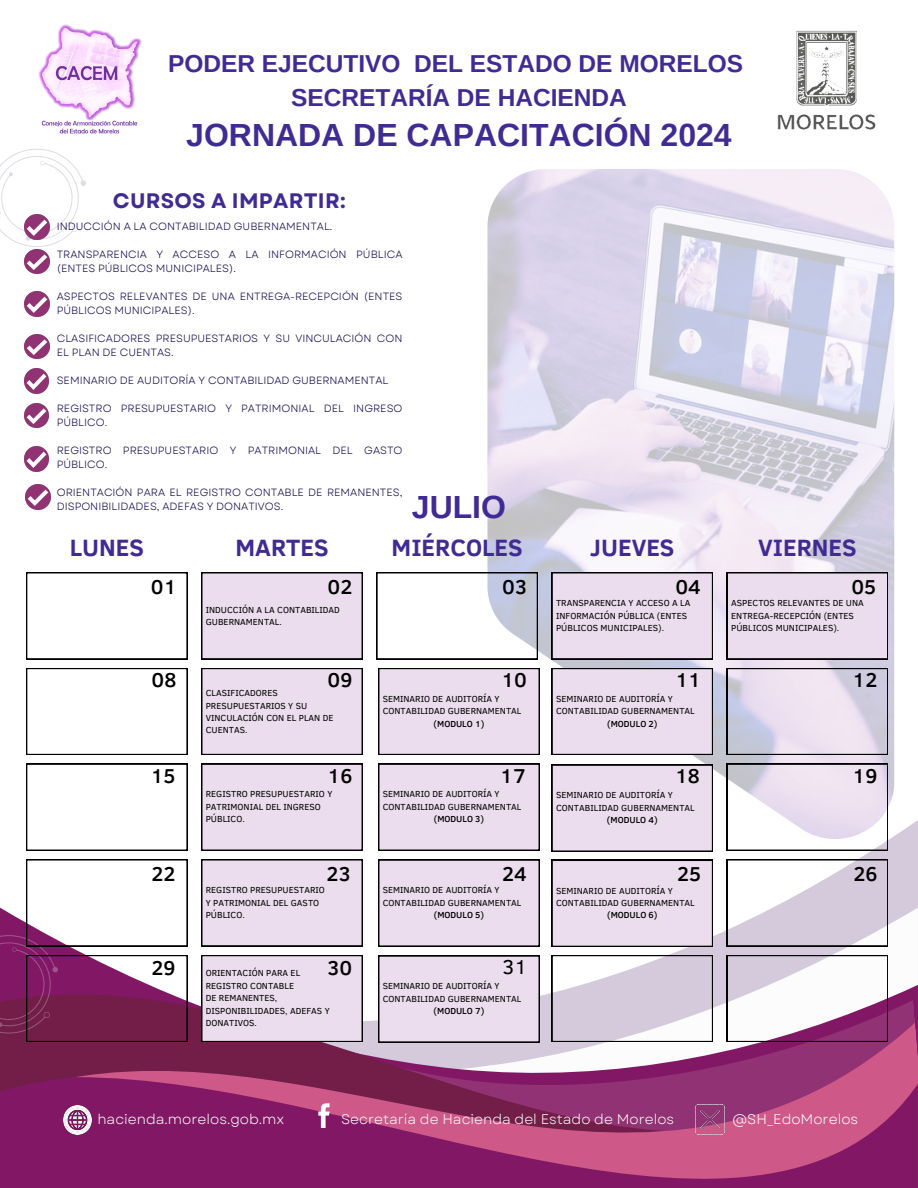
<style>
.page{position:relative;width:918px;height:1188px;background:#fff}
.page>*{position:absolute;margin:0;border:0;box-sizing:border-box;transform-origin:0 0}
.t1{font:700 31.95px "Arimo";color:#402b94}
.t2{font:700 24.45px/33.8px "Arimo";color:#402b94;text-align:center}
.t3{font:700 24.15px "Clear Sans";color:#402b94}
.t4{font:700 21px "Garet";letter-spacing:.01em;color:#402b94}
.t5{font:500 20.55px "Clear Sans";color:#000}
.t6{font:20.55px "Clear Sans";color:#000}
.t7{font:13.95px "Garet";color:#fcfcfc}
.t8{font:13.95px "Garet";color:#fff}
.t9{font:10.5px/14px "Garet";color:#0a0046}
.t10{font:9px/12.3px "Clear Sans";color:#000}
.t11{font:500 9px "Clear Sans";color:#000}
</style>
<div class="page">
<svg style="left:0;top:149px;width:86px;height:98px"></svg>
<img style="left:38px;top:24px;width:104px;height:110px">
<img style="left:777px;top:30px;width:99px;height:100px">
<img style="left:487px;top:169px;width:407px;height:592px">
<svg style="left:0;top:761px;width:918px;height:427px"></svg>
<svg style="left:74px;top:986px;width:844px;height:202px;background:#9d3e77"></svg>
<img style="left:64px;top:1106px;width:28px;height:28px">
<svg style="left:318px;top:1103px;width:12px;height:25px"></svg>
<img style="left:695px;top:1105px;width:30px;height:29px">
<div style="left:727px;top:572px;width:161px;height:87px;background:#ebdded"></div>
<svg style="left:727px;top:668px;width:161px;height:87px;background:#d8d0e0"></svg>
<svg style="left:727px;top:764px;width:161px;height:86px"></svg>
<svg style="left:727px;top:859px;width:161px;height:87px"></svg>
<svg style="left:727px;top:955px;width:161px;height:87px"></svg>
<div style="left:552px;top:572px;width:161px;height:87px;background:#ebdded"></div>
<svg style="left:552px;top:955px;width:161px;height:87px"></svg>
<svg style="left:377px;top:572px;width:160px;height:87px"></svg>
<div style="left:201px;top:572px;width:161px;height:87px;background:#ebdded"></div>
<div style="left:201px;top:668px;width:161px;height:87px;background:#ebdded"></div>
<div style="left:201px;top:764px;width:161px;height:86px;background:#ebdded"></div>
<div style="left:201px;top:859px;width:161px;height:87px;background:#ebdded"></div>
<div style="left:201px;top:955px;width:161px;height:87px;background:#ebdded"></div>
<svg style="left:26px;top:572px;width:161px;height:87px"></svg>
<svg style="left:26px;top:668px;width:161px;height:87px"></svg>
<svg style="left:26px;top:764px;width:161px;height:86px"></svg>
<svg style="left:0;top:859px;width:187px;height:183px"></svg>
<div style="left:552px;top:668px;width:161px;height:87px;background:#ebdded"></div>
<div style="left:552px;top:860px;width:161px;height:87px;background:#ebdded"></div>
<div style="left:552px;top:765px;width:161px;height:86px;background:#ebdded"></div>
<div style="left:378px;top:668px;width:161px;height:87px;background:#ebdded"></div>
<div style="left:378px;top:860px;width:161px;height:86px;background:#ebdded"></div>
<div style="left:378px;top:956px;width:161px;height:86px;background:#ebdded"></div>
<div style="left:378px;top:764px;width:161px;height:86px;background:#ebdded"></div>
<img style="left:25px;top:215px;width:25px;height:24px">
<img style="left:25px;top:249px;width:25px;height:25px">
<img style="left:25px;top:292px;width:25px;height:24px">
<img style="left:25px;top:334px;width:25px;height:25px">
<img style="left:24px;top:369px;width:25px;height:24px">
<img style="left:24px;top:403px;width:25px;height:25px">
<img style="left:24px;top:447px;width:25px;height:24px">
<img style="left:26px;top:484px;width:25px;height:25px">
<p class="t2" style="left:168px;top:47px;width:577px">PODER EJECUTIVO DEL ESTADO DE MORELOS<br>SECRETARÍA DE HACIENDA</p>
<p class="t1" style="left:186px;top:117px;width:547px">JORNADA DE CAPACITACIÓN 2024</p>
<p class="t4" style="left:113px;top:185px;width:234px">CURSOS A IMPARTIR:</p>
<p class="t9" style="left:57px;top:219px;width:277px">INDUCCIÓN A LA CONTABILIDAD GUBERNAMENTAL.</p>
<p class="t9" style="left:57px;top:247px;width:347px">TRANSPARENCIA Y ACCESO A LA INFORMACIÓN PÚBLICA (ENTES PÚBLICOS MUNICIPALES).</p>
<p class="t9" style="left:57px;top:289px;width:347px">ASPECTOS RELEVANTES DE UNA ENTREGA-RECEPCIÓN (ENTES<br>PÚBLICOS MUNICIPALES).</p>
<p class="t9" style="left:57px;top:331px;width:347px">CLASIFICADORES PRESUPUESTARIOS Y SU VINCULACIÓN CON<br>EL PLAN DE CUENTAS.</p>
<p class="t9" style="left:57px;top:373px;width:333px">SEMINARIO DE AUDITORÍA Y CONTABILIDAD GUBERNAMENTAL</p>
<p class="t9" style="left:57px;top:401px;width:347px">REGISTRO PRESUPUESTARIO Y PATRIMONIAL DEL INGRESO<br>PÚBLICO.</p>
<p class="t9" style="left:57px;top:443px;width:347px">REGISTRO PRESUPUESTARIO Y PATRIMONIAL DEL GASTO<br>PÚBLICO.</p>
<p class="t9" style="left:57px;top:485px;width:347px">ORIENTACIÓN PARA EL REGISTRO CONTABLE DE REMANENTES,<br>DISPONIBILIDADES, ADEFAS Y DONATIVOS.</p>
<p class="t1" style="left:412px;top:489px;width:96px">JULIO</p>
<p class="t3" style="left:70px;top:530px;width:76px">LUNES</p>
<p class="t3" style="left:235px;top:530px;width:95px">MARTES</p>
<p class="t3" style="left:392px;top:530px;width:133px">MIÉRCOLES</p>
<p class="t3" style="left:590px;top:530px;width:86px">JUEVES</p>
<p class="t3" style="left:758px;top:530px;width:100px">VIERNES</p>
<p class="t5" style="left:151px;top:571px;width:27px">01</p>
<p class="t5" style="left:328px;top:571px;width:26px">02</p>
<p class="t5" style="left:502px;top:571px;width:26px">03</p>
<p class="t5" style="left:675px;top:571px;width:27px">04</p>
<h5 class="t5" style="left:851px;top:571px;width:26px">05</h5>
<p class="t10" style="left:206px;top:603px;width:136px">INDUCCIÓN A LA CONTABILIDAD<br>GUBERNAMENTAL.</p>
<p class="t10" style="left:556px;top:596px;width:136px">TRANSPARENCIA Y ACCESO A LA<br>INFORMACIÓN PÚBLICA (ENTES<br>PÚBLICOS MUNICIPALES).</p>
<p class="t10" style="left:731px;top:596px;width:134px">ASPECTOS RELEVANTES DE UNA<br>ENTREGA-RECEPCIÓN (ENTES<br>PÚBLICOS MUNICIPALES).</p>
<p class="t5" style="left:152px;top:665px;width:26px">08</p>
<p class="t5" style="left:328px;top:665px;width:26px">09</p>
<p class="t5" style="left:502px;top:665px;width:27px">10</p>
<h1 class="t5" style="left:675px;top:665px;width:27px">11</h1>
<p class="t5" style="left:853px;top:665px;width:26px">12</p>
<h3 class="t10" style="left:206px;top:686px;width:103px">CLASIFICADORES<br>PRESUPUESTARIOS Y SU</h3>
<h5 class="t10" style="left:206px;top:711px;width:129px">VINCULACIÓN CON EL PLAN DE<br>CUENTAS.</h5>
<p class="t10" style="left:383px;top:692px;width:140px">SEMINARIO DE AUDITORÍA Y<br>CONTABILIDAD GUBERNAMENTAL</p>
<p class="t11" style="left:434px;top:717px;width:52px">(MODULO 1)</p>
<p class="t10" style="left:556px;top:692px;width:140px">SEMINARIO DE AUDITORÍA Y<br>CONTABILIDAD GUBERNAMENTAL</p>
<p class="t11" style="left:607px;top:717px;width:52px">(MODULO 2)</p>
<p class="t5" style="left:151px;top:761px;width:26px">15</p>
<p class="t5" style="left:328px;top:761px;width:26px">16</p>
<p class="t5" style="left:500px;top:761px;width:27px">17</p>
<p class="t5" style="left:675px;top:761px;width:26px">18</p>
<p class="t5" style="left:853px;top:761px;width:26px">19</p>
<h5 class="t10" style="left:206px;top:788px;width:128px">REGISTRO PRESUPUESTARIO Y<br>PATRIMONIAL DEL INGRESO<br>PÚBLICO.</h5>
<p class="t10" style="left:383px;top:788px;width:140px">SEMINARIO DE AUDITORÍA Y<br>CONTABILIDAD GUBERNAMENTAL</p>
<p class="t11" style="left:434px;top:813px;width:52px">(MODULO 3)</p>
<p class="t10" style="left:556px;top:789px;width:140px">SEMINARIO DE AUDITORÍA Y<br>CONTABILIDAD GUBERNAMENTAL</p>
<p class="t11" style="left:607px;top:814px;width:52px">(MODULO 4)</p>
<p class="t5" style="left:151px;top:859px;width:26px">22</p>
<p class="t5" style="left:327px;top:859px;width:26px">23</p>
<p class="t5" style="left:502px;top:859px;width:26px">24</p>
<h2 class="t5" style="left:677px;top:859px;width:26px">25</h2>
<p class="t5" style="left:853px;top:859px;width:26px">26</p>
<h5 class="t10" style="left:206px;top:883px;width:121px">REGISTRO PRESUPUESTARIO</h5>
<h5 class="t10" style="left:206px;top:896px;width:115px">Y PATRIMONIAL DEL GASTO<br>PÚBLICO.</h5>
<p class="t10" style="left:383px;top:884px;width:140px">SEMINARIO DE AUDITORÍA Y<br>CONTABILIDAD GUBERNAMENTAL</p>
<p class="t11" style="left:434px;top:908px;width:52px">(MODULO 5)</p>
<h2 class="t10" style="left:556px;top:884px;width:140px">SEMINARIO DE AUDITORÍA Y<br>CONTABILIDAD GUBERNAMENTAL</h2>
<h2 class="t11" style="left:607px;top:909px;width:52px">(MODULO 6)</h2>
<p class="t5" style="left:151px;top:953px;width:26px">29</p>
<p class="t5" style="left:328px;top:953px;width:26px">30</p>
<h5 class="t10" style="left:206px;top:967px;width:96px">ORIENTACIÓN PARA EL</h5>
<h5 class="t10" style="left:206px;top:979px;width:90px">REGISTRO CONTABLE</h5>
<h5 class="t10" style="left:206px;top:991px;width:126px">DE REMANENTES,<br>DISPONIBILIDADES, ADEFAS Y<br>DONATIVOS.</h5>
<p class="t6" style="left:502px;top:952px;width:26px">31</p>
<p class="t10" style="left:383px;top:980px;width:140px">SEMINARIO DE AUDITORÍA Y<br>CONTABILIDAD GUBERNAMENTAL</p>
<p class="t11" style="left:434px;top:1004px;width:52px">(MODULO 7)</p>
<p class="t7" style="left:97px;top:1109px;width:189px">hacienda.morelos.gob.mx</p>
<p class="t7" style="left:341px;top:1109px;width:335px">Secretaría de Hacienda del Estado de Morelos</p>
<h2 class="t8" style="left:733px;top:1109px;width:127px">@SH_EdoMorelos</h2>
</div>
